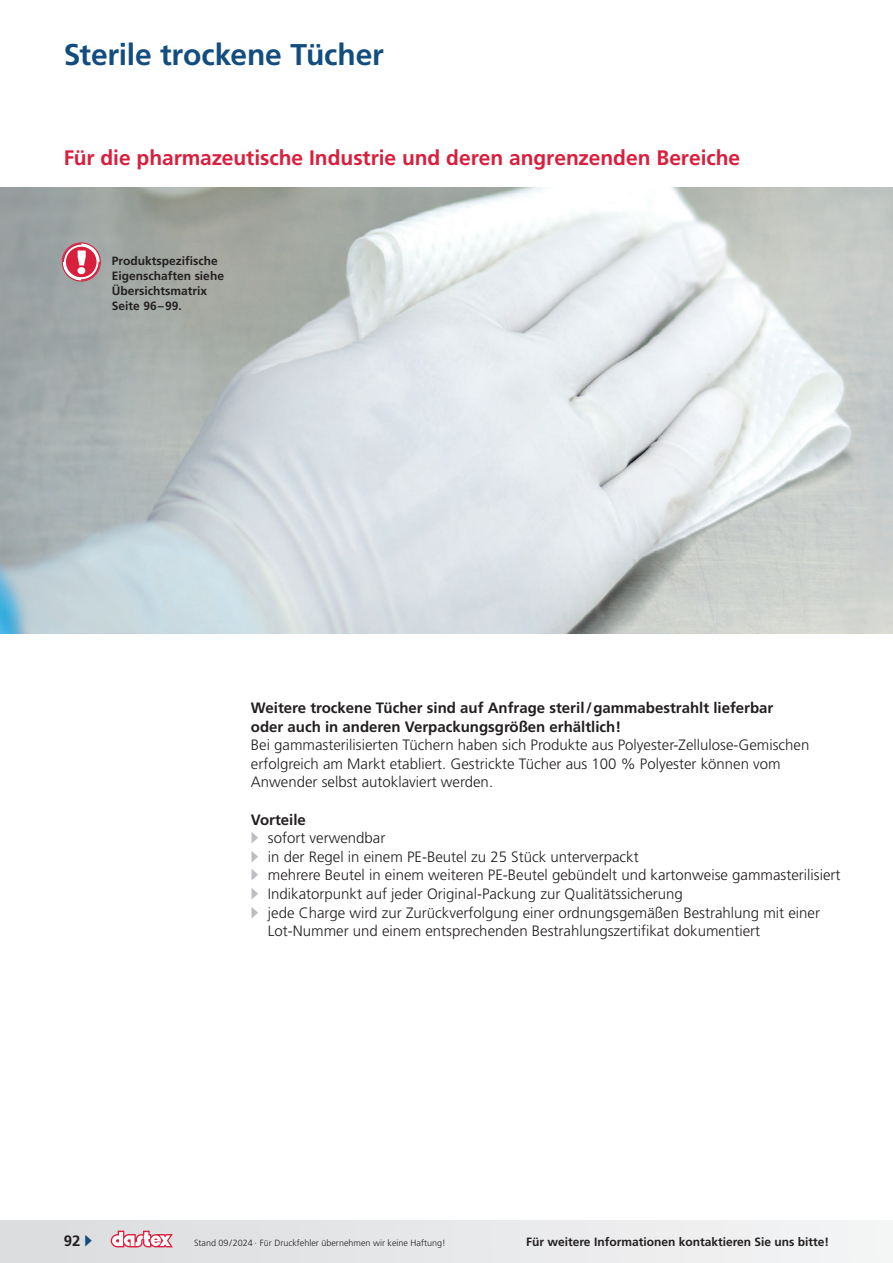
<style>
.page{position:relative;width:893px;height:1263px;background:#fff}
.page>*{position:absolute;margin:0;border:0;box-sizing:border-box;transform-origin:0 0}
.t1{font:700 30px "Frutiger LT Std";letter-spacing:-.005em;color:#134d7e}
.t2{font:700 21px "Frutiger LT Std";letter-spacing:-.005em;color:#da1f3d}
.t3{font:300 15px/18.6px "Frutiger LT Std";color:#231f20}
.t4{font:700 15px/18.6px "Frutiger LT Std";color:#231f20}
.t5{font:700 12px/15px "Frutiger LT Std";color:#231f20}
.t6{font:300 9px "Frutiger LT Std";color:#231f20}
.s1{color:#bcbdc0}
.s2{color:#134d7e}
</style>
<div class="page">
<div style="left:0;top:1220px;width:893px;height:43px;background:#e8e9ea"></div>
<svg style="left:111px;top:1230px;width:62px;height:17px"></svg>
<img style="left:0;top:187px;width:893px;height:447px">
<svg style="left:62px;top:242px;width:39px;height:40px"></svg>
<h1 class="t1" style="left:64px;top:37px;width:322px">Sterile trockene Tücher</h1>
<h2 class="t2" style="left:64px;top:145px;width:678px">Für die pharmazeutische Industrie und deren angrenzenden Bereiche</h2>
<p class="t5" style="left:112px;top:253px;width:114px">Produktspezifische<br>Eigenschaften siehe<br>Übersichtsmatrix<br>Seite 96–99.</p>
<p class="t4" style="left:251px;top:698px;width:524px">Weitere trockene Tücher sind auf Anfrage steril/gammabestrahlt lieferbar oder auch in anderen Verpackungsgrößen erhältlich!</p>
<p class="t3" style="left:251px;top:736px;width:560px">Bei gammasterilisierten Tüchern haben sich Produkte aus Polyester-Zellulose-Gemischen erfolgreich am Markt etabliert. Gestrickte Tücher aus 100 % Polyester können vom<br>Anwender selbst autoklaviert werden.</p>
<p class="t4" style="left:251px;top:810px;width:57px">Vorteile</p>
<p class="t3" style="left:251px;top:829px;width:136px"><span class="s1">▶</span> sofort verwendbar</p>
<p class="t3" style="left:251px;top:847px;width:389px"><span class="s1">▶</span> in der Regel in einem PE-Beutel zu 25 Stück unterverpackt</p>
<p class="t3" style="left:251px;top:866px;width:591px"><span class="s1">▶</span> mehrere Beutel in einem weiteren PE-Beutel gebündelt und kartonweise gammasterilisiert</p>
<p class="t3" style="left:251px;top:885px;width:434px"><span class="s1">▶</span> Indikatorpunkt auf jeder Original-Packung zur Qualitätssicherung</p>
<p class="t3" style="left:251px;top:903px;width:571px"><span class="s1">▶</span> jede Charge wird zur Zurückverfolgung einer ordnungsgemäßen Bestrahlung mit einer</p>
<p class="t3" style="left:268px;top:922px;width:494px">Lot-Nummer und einem entsprechenden Bestrahlungszertifikat dokumentiert</p>
<p class="t4" style="left:64px;top:1231px;width:30px">92 <span class="s2">▶</span></p>
<p class="t6" style="left:194px;top:1237px;width:253px">Stand 09/2024 · Für Druckfehler übernehmen wir keine Haftung!</p>
<p class="t5" style="left:526px;top:1234px;width:304px">Für weitere Informationen kontaktieren Sie uns bitte!</p>
</div>
